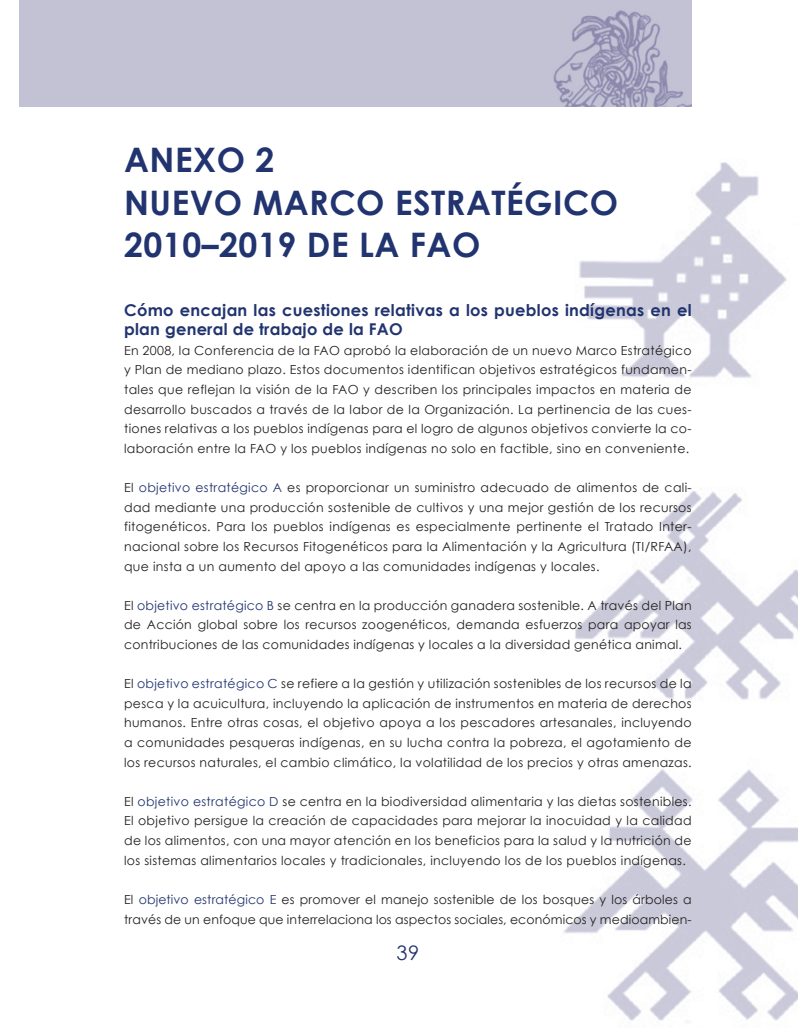
<style>
.page{position:relative;width:798px;height:1028px;background:#fff}
.page>*{position:absolute;margin:0;border:0;box-sizing:border-box;transform-origin:0 0}
.t1{font:700 33.75px/42.1px "Century Gothic";letter-spacing:.015em;color:#21346f}
.t2{font:20px "Century Gothic";color:#21346f}
.t3{font:700 16.25px/19.6px "Century Gothic";letter-spacing:.015em;color:#21346f}
.t4{font:12.5px/19.6px "Century Gothic";letter-spacing:.02em;color:#231f20;text-align:justify}
.s1{color:#21346f}
</style>
<div class="page">
<img style="left:564px;top:162px;width:233px;height:860px">
<div style="left:19px;top:0;width:672px;height:106px;background:#c3c1d4"></div>
<img style="left:553px;top:10px;width:138px;height:96px">
<h1 class="t1" style="left:124px;top:138px;width:495px">ANEXO 2<br>NUEVO MARCO ESTRATÉGICO<br>2010–2019 DE LA FAO</h1>
<h3 class="t3" style="left:124px;top:299px;width:568px">Cómo encajan las cuestiones relativas a los pueblos indígenas en el plan general de trabajo de la FAO</h3>
<p class="t4" style="left:124px;top:340px;width:568px">En 2008, la Conferencia de la FAO aprobó la elaboración de un nuevo Marco Estratégico y Plan de mediano plazo. Estos documentos identifican objetivos estratégicos fundamen&shy;tales que reflejan la visión de la FAO y describen los principales impactos en materia de desarrollo buscados a través de la labor de la Organización. La pertinencia de las cues&shy;tiones relativas a los pueblos indígenas para el logro de algunos objetivos convierte la co&shy;laboración entre la FAO y los pueblos indígenas no solo en factible, sino en conveniente.</p>
<p class="t4" style="left:124px;top:477px;width:568px">El <span class="s1">objetivo estratégico A</span> es proporcionar un suministro adecuado de alimentos de cali&shy;dad mediante una producción sostenible de cultivos y una mejor gestión de los recursos fitogenéticos. Para los pueblos indígenas es especialmente pertinente el Tratado Inter&shy;nacional sobre los Recursos Fitogenéticos para la Alimentación y la Agricultura (TI/RFAA), que insta a un aumento del apoyo a las comunidades indígenas y locales.</p>
<p class="t4" style="left:124px;top:595px;width:569px">El <span class="s1">objetivo estratégico B</span> se centra en la producción ganadera sostenible. A través del Plan de Acción global sobre los recursos zoogenéticos, demanda esfuerzos para apoyar las contribuciones de las comunidades indígenas y locales a la diversidad genética animal.</p>
<p class="t4" style="left:124px;top:673px;width:569px">El <span class="s1">objetivo estratégico C</span> se refiere a la gestión y utilización sostenibles de los recursos de la pesca y la acuicultura, incluyendo la aplicación de instrumentos en materia de derechos humanos. Entre otras cosas, el objetivo apoya a los pescadores artesanales, incluyendo a comunidades pesqueras indígenas, en su lucha contra la pobreza, el agotamiento de los recursos naturales, el cambio climático, la volatilidad de los precios y otras amenazas.</p>
<p class="t4" style="left:124px;top:791px;width:568px">El <span class="s1">objetivo estratégico D</span> se centra en la biodiversidad alimentaria y las dietas sostenibles.<br>El objetivo persigue la creación de capacidades para mejorar la inocuidad y la calidad de los alimentos, con una mayor atención en los beneficios para la salud y la nutrición de los sistemas alimentarios locales y tradicionales, incluyendo los de los pueblos indígenas.</p>
<p class="t4" style="left:124px;top:889px;width:569px">El <span class="s1">objetivo estratégico E</span> es promover el manejo sostenible de los bosques y los árboles a través de un enfoque que interrelaciona los aspectos sociales, económicos y medioambien-</p>
<h2 class="t2" style="left:396px;top:940px;width:24px">39</h2>
</div>
